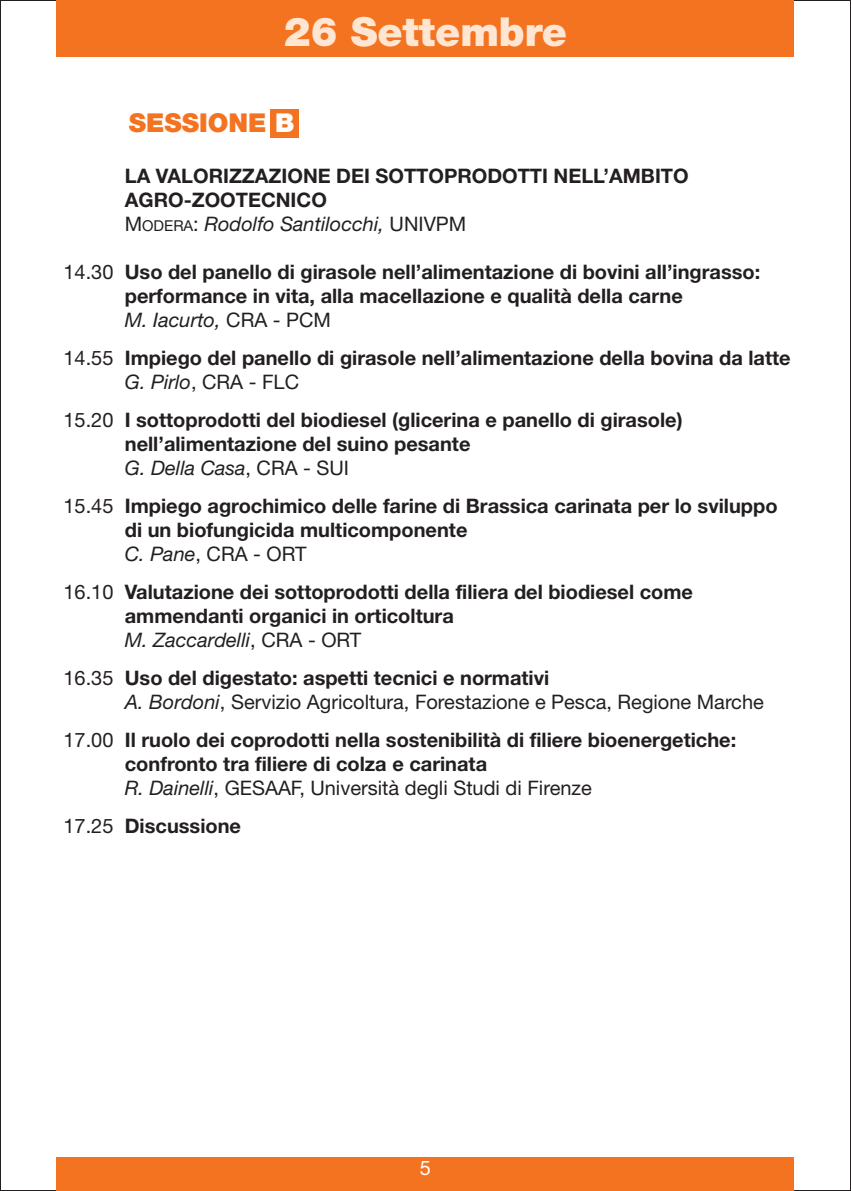
<style>
.page{position:relative;width:851px;height:1191px;background:#fff}
.page>*{position:absolute;margin:0;border:0;box-sizing:border-box;transform-origin:0 0}
.t1{font:900 40px "Helvetica Neue";color:#fee6d3}
.t2{font:900 26px "Helvetica Neue";color:#f47321}
.t3{font:700 20px/24px "Helvetica Neue";color:#231f20}
.t4{font:20px/24px "Helvetica Neue";color:#231f20}
.t5{font:20px "Helvetica Neue";color:#fff}
.s1{color:#fff}
.s2{font-weight:400}
.s3{font-weight:400;font-size:15px}
.s4{font-weight:400;font-style:italic}
.s5{font-weight:700}
.s6{font-style:italic}
</style>
<div class="page">
<div style="left:57px;top:1157px;width:737px;height:34px;background:#f47321"></div>
<div style="left:57px;top:0;width:737px;height:57px;background:#f47321"></div>
<div style="left:270px;top:110px;width:28px;height:28px;background:#f47321"></div>
<h1 class="t1" style="left:284px;top:17px;width:284px">26 Settembre</h1>
<h2 class="t2" style="left:129px;top:113px;width:167px">SESSIONE <span class="s1">B</span></h2>
<p class="t3" style="left:125px;top:166px;width:565px">LA VALORIZZAZIONE DEI SOTTOPRODOTTI NELL’AMBITO<br>AGRO-ZOOTECNICO<br><span class="s2">M</span><span class="s3">ODERA</span><span class="s2">:</span> <span class="s4">Rodolfo Santilocchi,</span> <span class="s2">UNIVPM</span></p>
<p class="t3" style="left:125px;top:262px;width:637px;text-indent:-61px"><span class="s2">14.30</span> Uso del panello di girasole nell’alimentazione di bovini all’ingrasso: performance in vita, alla macellazione e qualità della carne<br><span class="s4">M. Iacurto,</span> <span class="s2">CRA - PCM</span></p>
<p class="t3" style="left:125px;top:348px;width:667px;text-indent:-61px"><span class="s2">14.55</span> Impiego del panello di girasole nell’alimentazione della bovina da latte<br><span class="s4">G. Pirlo</span><span class="s2">, CRA - FLC</span></p>
<p class="t3" style="left:125px;top:410px;width:559px;text-indent:-61px"><span class="s2">15.20</span> I sottoprodotti del biodiesel (glicerina e panello di girasole) nell’alimentazione del suino pesante<br><span class="s4">G. Della Casa</span><span class="s2">, CRA - SUI</span></p>
<p class="t3" style="left:125px;top:496px;width:654px;text-indent:-61px"><span class="s2">15.45</span> Impiego agrochimico delle farine di Brassica carinata per lo sviluppo di un biofungicida multicomponente<br><span class="s4">C. Pane</span><span class="s2">, CRA - ORT</span></p>
<p class="t3" style="left:125px;top:582px;width:569px;text-indent:-61px"><span class="s2">16.10</span> Valutazione dei sottoprodotti della filiera del biodiesel come ammendanti organici in orticoltura<br><span class="s4">M. Zaccardelli</span><span class="s2">, CRA - ORT</span></p>
<p class="t4" style="left:125px;top:668px;width:640px;text-indent:-61px">16.35 <span class="s5">Uso del digestato: aspetti tecnici e normativi<br></span><span class="s6">A. Bordoni</span>, Servizio Agricoltura, Forestazione e Pesca, Regione Marche</p>
<p class="t3" style="left:125px;top:730px;width:613px;text-indent:-61px"><span class="s2">17.00</span> Il ruolo dei coprodotti nella sostenibilità di filiere bioenergetiche: confronto tra filiere di colza e carinata<br><span class="s4">R. Dainelli</span><span class="s2">, GESAAF, Università degli Studi di Firenze</span></p>
<p class="t3" style="left:63px;top:816px;width:179px"><span class="s2">17.25</span> Discussione</p>
<p class="t5" style="left:420px;top:1161px;width:13px">5</p>
</div>
